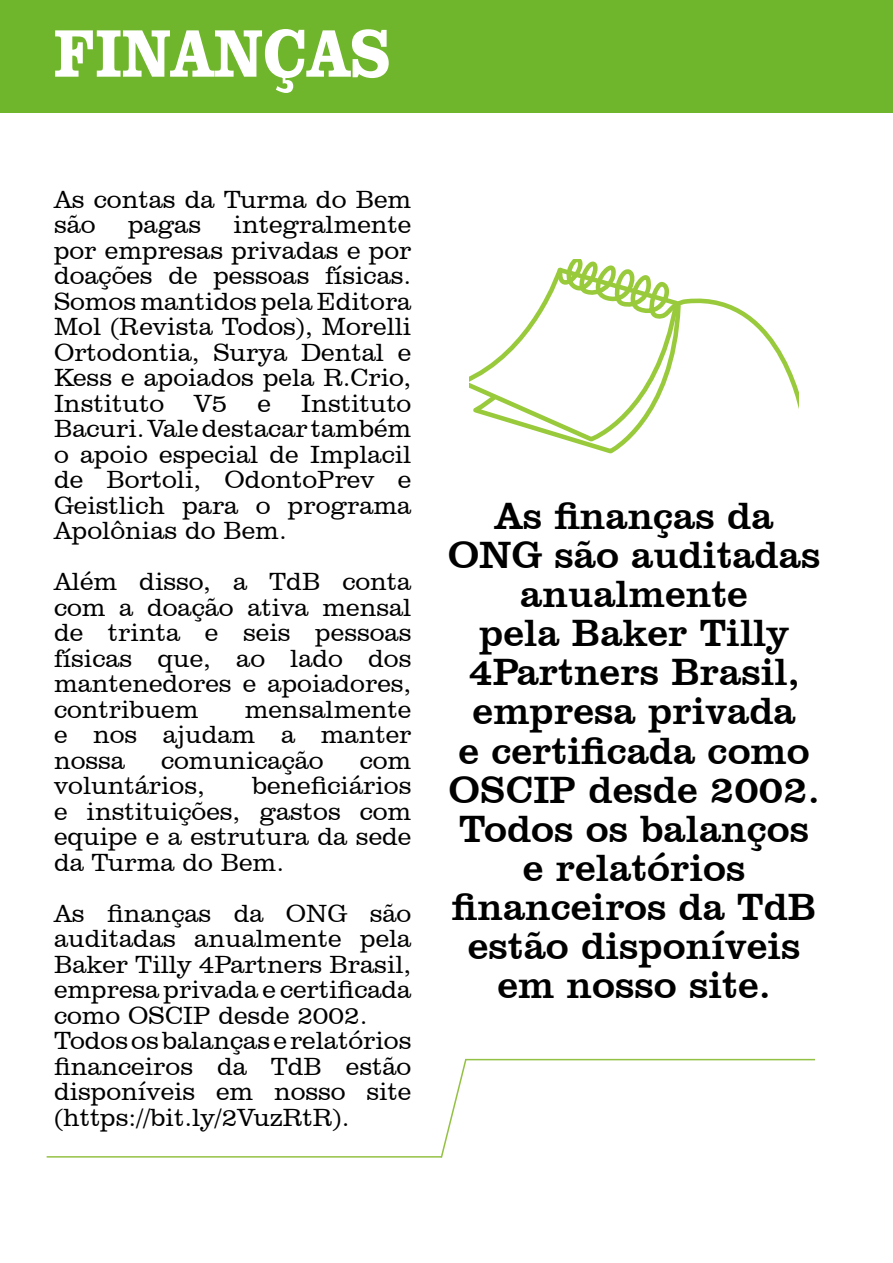
<style>
.page{position:relative;width:893px;height:1263px;background:#fff}
.page>*{position:absolute;margin:0;border:0;box-sizing:border-box;transform-origin:0 0}
.t1{font:700 69px "Clarendon BT";color:#fff;scale:.87 1}
.t2{font:39px/39px "Clarendon BT";color:#000;text-align:center}
.t3{font:300 25.5px/25.5px "Clarendon BT";color:#000;text-align:justify}
</style>
<div class="page">
<svg style="left:470px;top:259px;width:328px;height:192px"></svg>
<hr style="left:47px;top:1156px;width:395px;height:1px;background:#93c143">
<svg style="left:440px;top:1058px;width:28px;height:100px"></svg>
<hr style="left:465px;top:1059px;width:350px;height:1px;background:#93c143">
<div style="left:0;top:0;width:893px;height:112px;background:#70b62c"></div>
<h1 class="t1" style="left:54px;top:10px;width:388px">FINANÇAS</h1>
<p class="t3" style="left:54px;top:186px;width:359px">As contas da Turma do Bem são</p>
<p class="t3" style="left:54px;top:211px;width:359px;text-indent:180px">integralmente por empresas privadas e por doações de pessoas físicas.<br>Somos mantidos pela Editora Mol (Revista Todos), Morelli Ortodontia, Surya Dental e Kess e apoiados pela R.Crio, Instituto V5 e Instituto Bacuri. Vale destacar também o apoio especial de Implacil de Bortoli, OdontoPrev e Geistlich para o programa Apolônias do Bem.</p>
<p class="t3" style="left:54px;top:568px;width:359px">Além disso, a TdB conta com a doação ativa mensal de trinta e seis pessoas físicas que, ao lado dos mantenedores e apoiadores, contribuem</p>
<p class="t3" style="left:128px;top:211px;width:75px">pagas</p>
<p class="t3" style="left:54px;top:696px;width:359px;text-indent:191px">mensalmente e nos ajudam a manter nossa</p>
<p class="t3" style="left:161px;top:747px;width:164px">comunicação</p>
<p class="t3" style="left:360px;top:747px;width:53px">com</p>
<p class="t3" style="left:54px;top:772px;width:152px">voluntários,</p>
<p class="t3" style="left:54px;top:772px;width:359px;text-indent:198px">beneficiários e instituições, gastos com equipe e a estrutura da sede da Turma do Bem.</p>
<p class="t3" style="left:54px;top:900px;width:359px;text-align:left">As finanças da ONG são auditadas anualmente pela<br>Baker Tilly 4Partners Brasil, empresa privada e certificada como OSCIP desde 2002.<br>Todos os balanças e relatórios financeiros da TdB estão disponíveis em nosso site (https://bit.ly/2VuzRtR).</p>
<h2 class="t2" style="left:448px;top:496px;width:374px">As finanças da<br>ONG são auditadas anualmente<br>pela Baker Tilly<br>4Partners Brasil, empresa privada<br>e certificada como<br>OSCIP desde 2002.<br>Todos os balanços e relatórios financeiros da TdB estão disponíveis em nosso site.</h2>
</div>
